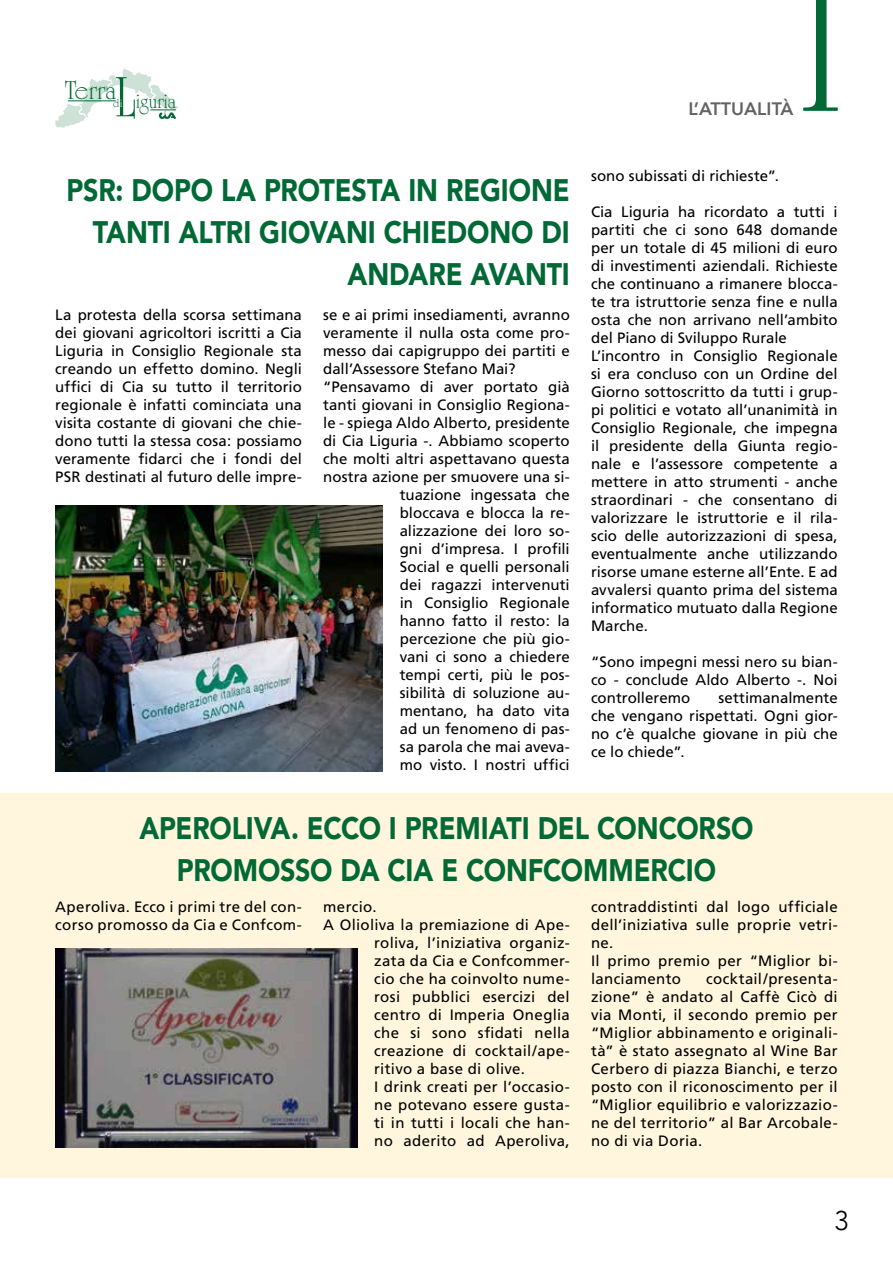
<style>
.page{position:relative;width:893px;height:1263px;background:#fff}
.page>*{position:absolute;margin:0;border:0;box-sizing:border-box;transform-origin:0 0}
.t1{font:60.9px "University Roman";color:#006935}
.t2{font:900 31.05px/41.7px "Avenir";letter-spacing:-.005em;color:#006935;text-align:right;scale:.86 1}
.t3{font:27.9px "University Roman";color:#006935}
.t4{font:300 27px "Avenir";color:#000}
.t5{font:21.45px "University Roman";color:#006935}
.t6{font:800 18px "Avenir";color:#646363}
.t7{font:15px/18px "Frutiger";letter-spacing:.005em;color:#000;text-align:justify}
.t8{font:15px "Frutiger";letter-spacing:.025em;color:#000}
.t9{font:11.85px "University Roman";color:#006935}
.s1{font-size:11.85px;color:#fff}
</style>
<div class="page">
<div style="left:1px;top:793px;width:892px;height:384px;background:#fff6dd"></div>
<svg style="left:803px;top:0;width:35px;height:111px"></svg>
<svg style="left:55px;top:68px;width:123px;height:60px"></svg>
<img style="left:55px;top:506px;width:328px;height:266px">
<img style="left:55px;top:948px;width:302px;height:199px">
<h1 class="t1" style="left:116px;top:62px;width:22px">L</h1>
<h3 class="t3" style="left:65px;top:74px;width:52px">Terra</h3>
<p class="t9" style="left:113px;top:96px;width:7px">d</p>
<h3 class="t5" style="left:120px;top:88px;width:57px"><span class="s1">i</span> iguria</h3>
<p class="t6" style="left:689px;top:95px;width:106px">L’ATTUALITÀ</p>
<h2 class="t2" style="left:66px;top:169px;width:587px">PSR: DOPO LA PROTESTA IN REGIONE<br>TANTI ALTRI GIOVANI CHIEDONO DI<br>ANDARE AVANTI</h2>
<p class="t7" style="left:55px;top:305px;width:248px">La protesta della scorsa settimana dei giovani agricoltori iscritti a Cia Liguria in Consiglio Regionale sta creando un effetto domino. Negli uffici di Cia su tutto il territorio regionale è infatti cominciata una visita costante di giovani che chie&shy;dono tutti la stessa cosa: possiamo veramente fidarci che i fondi del PSR destinati al futuro delle impre-</p>
<p class="t7" style="left:323px;top:305px;width:248px">se e ai primi insediamenti, avranno</p>
<p class="t7" style="left:323px;top:323px;width:248px">veramente il nulla osta come pro-</p>
<p class="t7" style="left:323px;top:341px;width:248px">messo dai capigruppo dei partiti e</p>
<p class="t7" style="left:323px;top:359px;width:194px">dall’Assessore Stefano Mai?</p>
<p class="t7" style="left:323px;top:377px;width:248px">“Pensavamo di aver portato già</p>
<p class="t7" style="left:323px;top:395px;width:248px">tanti giovani in Consiglio Regiona-</p>
<p class="t7" style="left:323px;top:413px;width:248px">le - spiega Aldo Alberto, presidente</p>
<p class="t7" style="left:323px;top:431px;width:248px">di Cia Liguria -. Abbiamo scoperto</p>
<p class="t7" style="left:323px;top:449px;width:248px">che molti altri aspettavano questa</p>
<p class="t7" style="left:323px;top:467px;width:248px">nostra azione per smuovere una si-</p>
<p class="t7" style="left:400px;top:485px;width:172px">tuazione ingessata che</p>
<p class="t7" style="left:400px;top:503px;width:172px">bloccava e blocca la re-</p>
<p class="t7" style="left:400px;top:521px;width:172px">alizzazione dei loro so-</p>
<p class="t7" style="left:400px;top:539px;width:172px">gni d’impresa. I profili</p>
<p class="t7" style="left:400px;top:557px;width:172px">Social e quelli personali</p>
<p class="t7" style="left:400px;top:575px;width:172px">dei ragazzi intervenuti</p>
<p class="t7" style="left:400px;top:593px;width:172px">in Consiglio Regionale</p>
<p class="t7" style="left:400px;top:611px;width:172px">hanno fatto il resto: la</p>
<p class="t7" style="left:400px;top:629px;width:172px">percezione che più gio-</p>
<p class="t7" style="left:400px;top:647px;width:172px">vani ci sono a chiedere</p>
<p class="t7" style="left:400px;top:665px;width:172px">tempi certi, più le pos-</p>
<p class="t7" style="left:400px;top:683px;width:172px">sibilità di soluzione au-</p>
<p class="t7" style="left:400px;top:701px;width:172px">mentano, ha dato vita</p>
<p class="t7" style="left:400px;top:719px;width:172px">ad un fenomeno di pas-</p>
<p class="t7" style="left:400px;top:737px;width:172px">sa parola che mai aveva-</p>
<p class="t7" style="left:400px;top:755px;width:172px">mo visto. I nostri uffici</p>
<p class="t7" style="left:591px;top:167px;width:190px">sono subissati di richieste”.</p>
<p class="t7" style="left:591px;top:203px;width:248px;text-align:left">Cia Liguria ha ricordato a tutti i partiti che ci sono 648 domande per un totale di 45 milioni di euro di investimenti aziendali. Richieste che continuano a rimanere blocca&shy;te tra istruttorie senza fine e nulla osta che non arrivano nell’ambito del Piano di Sviluppo Rurale L’incontro in Consiglio Regionale si era concluso con un Ordine del Giorno sottoscritto da tutti i grup&shy;pi politici e votato all’unanimità in Consiglio Regionale, che impegna il presidente della Giunta regio&shy;nale e l’assessore competente a mettere in atto strumenti - anche straordinari - che consentano di valorizzare le istruttorie e il rila&shy;scio delle autorizzazioni di spesa, eventualmente anche utilizzando risorse umane esterne all’Ente. E ad avvalersi quanto prima del sistema informatico mutuato dalla Regione Marche.</p>
<p class="t7" style="left:591px;top:653px;width:248px">“Sono impegni messi nero su bian&shy;co - conclude Aldo Alberto -. Noi controlleremo</p>
<p class="t7" style="left:591px;top:689px;width:248px;text-indent:127px">settimanalmente che vengano rispettati. Ogni gior&shy;no c’è qualche giovane in più che ce lo chiede”.</p>
<h2 class="t2" style="left:140px;top:807px;width:715px;text-align:center">APEROLIVA. ECCO I PREMIATI DEL CONCORSO<br>PROMOSSO DA CIA E CONFCOMMERCIO</h2>
<p class="t7" style="left:55px;top:897px;width:248px">Aperoliva. Ecco i primi tre del con&shy;corso promosso da Cia e Confcom-</p>
<p class="t7" style="left:323px;top:897px;width:55px">mercio.</p>
<p class="t7" style="left:323px;top:915px;width:248px">A Olioliva la premiazione di Ape-</p>
<p class="t7" style="left:374px;top:933px;width:197px">roliva, l’iniziativa organiz-</p>
<p class="t8" style="left:374px;top:952px;width:197px">zata da Cia e Confcommer-</p>
<p class="t7" style="left:374px;top:969px;width:197px">cio che ha coinvolto nume-</p>
<p class="t8" style="left:374px;top:988px;width:197px">rosi pubblici esercizi del</p>
<p class="t7" style="left:374px;top:1005px;width:197px">centro di Imperia Oneglia</p>
<p class="t8" style="left:374px;top:1024px;width:197px">che si sono sfidati nella</p>
<p class="t7" style="left:374px;top:1041px;width:197px">creazione di cocktail/ape-</p>
<p class="t7" style="left:374px;top:1059px;width:152px">ritivo a base di olive.</p>
<p class="t7" style="left:374px;top:1077px;width:197px">I drink creati per l’occasio-</p>
<p class="t8" style="left:374px;top:1096px;width:197px">ne potevano essere gusta-</p>
<p class="t7" style="left:374px;top:1113px;width:197px">ti in tutti i locali che han-</p>
<p class="t8" style="left:374px;top:1132px;width:197px">no aderito ad Aperoliva,</p>
<p class="t7" style="left:591px;top:897px;width:248px;text-align:left">contraddistinti dal logo ufficiale dell’iniziativa sulle proprie vetri&shy;ne.<br>Il primo premio per “Miglior bi&shy;lanciamento</p>
<p class="t7" style="left:591px;top:969px;width:248px;text-indent:115px">cocktail/presenta&shy;zione” è andato al Caffè Cicò di via Monti, il secondo premio per “Miglior abbinamento e originali&shy;tà” è stato assegnato al Wine Bar Cerbero di piazza Bianchi, e terzo posto con il riconoscimento per il “Miglior equilibrio e valorizzazio&shy;ne del territorio” al Bar Arcobale&shy;no di via Doria.</p>
<h3 class="t4" style="left:834px;top:1205px;width:16px">3</h3>
</div>
